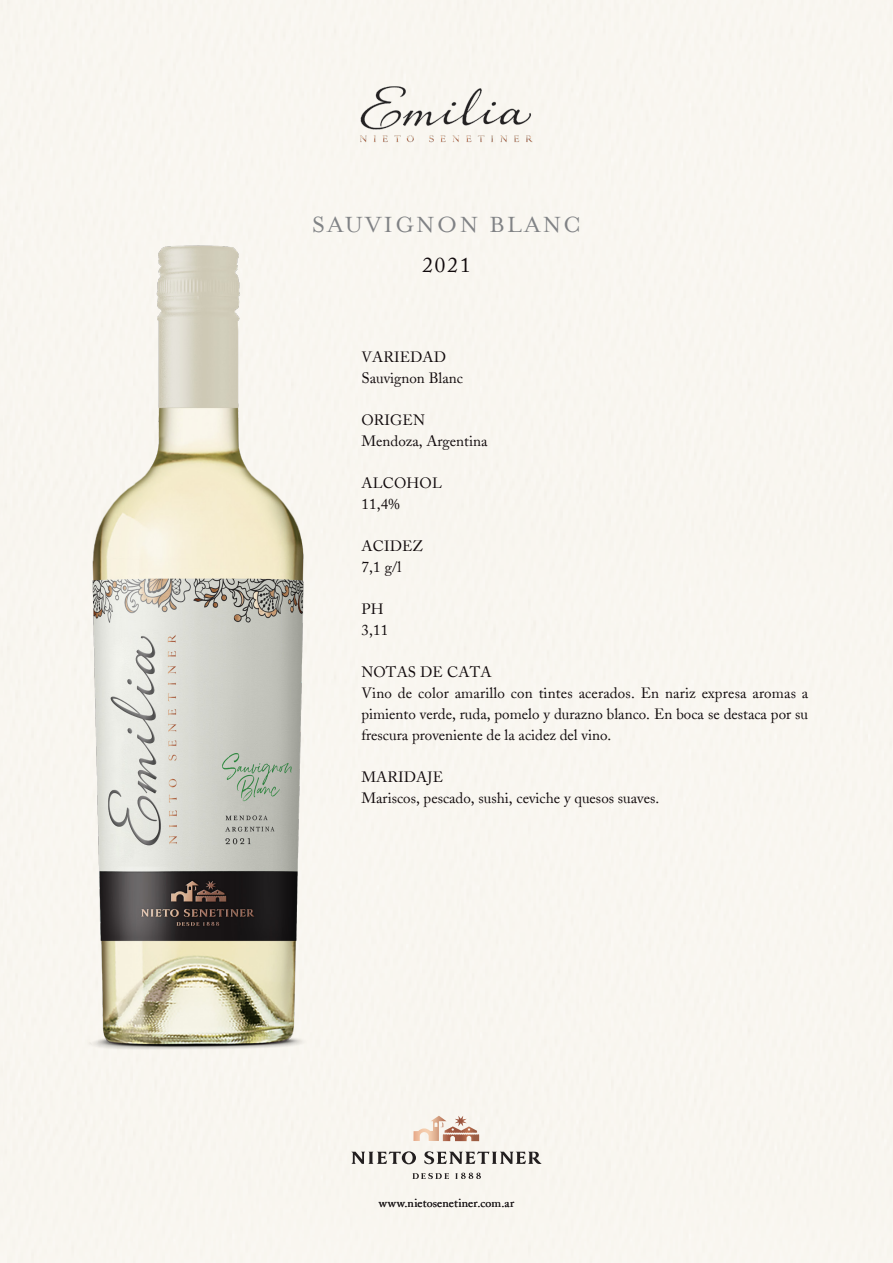
<style>
.page{position:relative;width:893px;height:1263px;background:#fff}
.page>*{position:absolute;margin:0;border:0;box-sizing:border-box;transform-origin:0 0}
.t1{font:25.5px "Mrs Eaves Roman";letter-spacing:.1em;color:#808285}
.t2{font:21px "Adobe Caslon";color:#110a0c}
.t3{font:15px/21px "Adobe Caslon";color:#110a0c;text-align:justify}
.t4{font:12px "Adobe Caslon";letter-spacing:.015em;color:#231f20}
</style>
<div class="page">
<svg style="left:413px;top:1116px;width:66px;height:25px"></svg>
<svg style="left:351px;top:1151px;width:191px;height:28px"></svg>
<img style="left:69px;top:227px;width:261px;height:839px">
<img style="left:358px;top:85px;width:177px;height:58px">
<p class="t1" style="left:312px;top:213px;width:270px">SAUVIGNON BLANC</p>
<p class="t2" style="left:422px;top:252px;width:50px">2021</p>
<p class="t3" style="left:361px;top:347px;width:86px">VARIEDAD</p>
<p class="t3" style="left:361px;top:368px;width:103px">Sauvignon Blanc</p>
<p class="t3" style="left:361px;top:410px;width:65px">ORIGEN</p>
<p class="t3" style="left:361px;top:431px;width:127px">Mendoza, Argentina</p>
<p class="t3" style="left:361px;top:473px;width:82px">ALCOHOL</p>
<p class="t3" style="left:361px;top:494px;width:40px">11,4%</p>
<p class="t3" style="left:361px;top:536px;width:63px">ACIDEZ</p>
<p class="t3" style="left:361px;top:557px;width:41px">7,1 g/l</p>
<p class="t3" style="left:361px;top:599px;width:24px">PH</p>
<p class="t3" style="left:361px;top:620px;width:28px">3,11</p>
<p class="t3" style="left:361px;top:662px;width:132px">NOTAS DE CATA</p>
<p class="t3" style="left:361px;top:683px;width:448px">Vino de color amarillo con tintes acerados. En nariz expresa aromas a pimiento verde, ruda, pomelo y durazno blanco. En boca se destaca por su frescura proveniente de la acidez del vino.</p>
<p class="t3" style="left:361px;top:767px;width:83px">MARIDAJE</p>
<p class="t3" style="left:361px;top:788px;width:299px">Mariscos, pescado, sushi, ceviche y quesos suaves.</p>
<p class="t4" style="left:379px;top:1195px;width:137px">www.nietosenetiner.com.ar</p>
</div>
